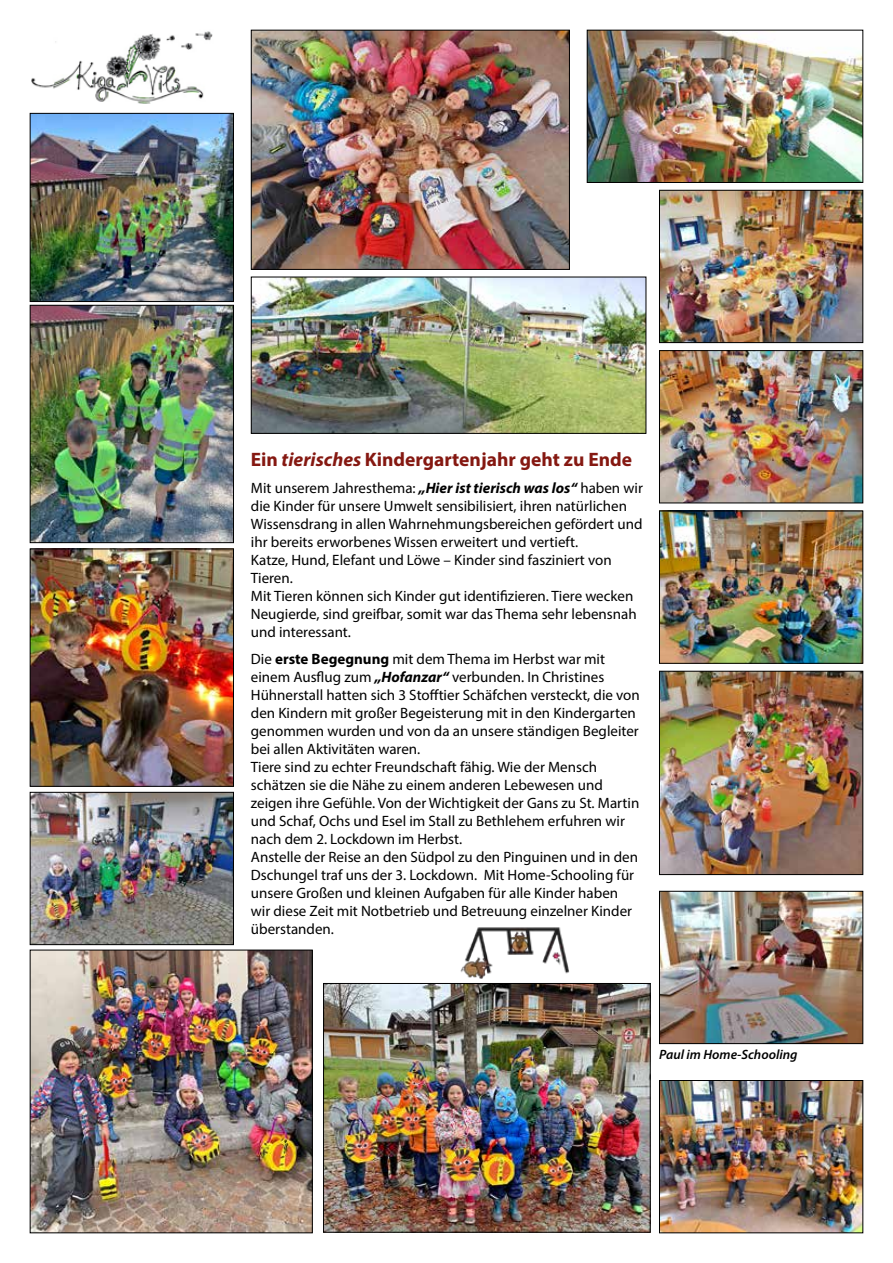
<style>
.page{position:relative;width:893px;height:1263px;background:#fff}
.page>*{position:absolute;margin:0;border:0;box-sizing:border-box;transform-origin:0 0}
.t1{font:700 19.5px "Myriad Pro";color:#851811}
.t2{font:15px/18px "Myriad Pro";color:#000}
.t3{font:italic 600 13.5px "Myriad Pro";color:#000}
.s1{font-style:italic}
.s2{font-weight:700;font-style:italic}
.s3{font-weight:700}
</style>
<div class="page">
<img style="left:31px;top:31px;width:182px;height:73px">
<img style="left:661px;top:192px;width:200px;height:149px">
<div style="left:659px;top:190px;width:204px;height:153px;border:1px solid #000"></div>
<img style="left:661px;top:352px;width:200px;height:149px">
<div style="left:659px;top:350px;width:204px;height:153px;border:1px solid #000"></div>
<img style="left:253px;top:32px;width:315px;height:236px">
<div style="left:251px;top:30px;width:319px;height:240px;border:1px solid #000"></div>
<img style="left:661px;top:673px;width:200px;height:200px">
<div style="left:659px;top:671px;width:204px;height:204px;border:1px solid #000"></div>
<img style="left:589px;top:32px;width:272px;height:149px">
<div style="left:587px;top:30px;width:276px;height:153px;border:1px solid #000"></div>
<img style="left:253px;top:279px;width:391px;height:153px">
<div style="left:251px;top:277px;width:395px;height:157px;border:1px solid #000"></div>
<img style="left:32px;top:307px;width:200px;height:234px">
<div style="left:30px;top:305px;width:204px;height:238px;border:1px solid #000"></div>
<img style="left:32px;top:115px;width:200px;height:185px">
<div style="left:30px;top:113px;width:204px;height:189px;border:1px solid #000"></div>
<img style="left:661px;top:513px;width:200px;height:149px">
<div style="left:659px;top:511px;width:204px;height:153px;border:1px solid #000"></div>
<img style="left:325px;top:985px;width:324px;height:245px">
<div style="left:323px;top:983px;width:328px;height:249px;border:1px solid #000"></div>
<img style="left:32px;top:794px;width:200px;height:149px">
<div style="left:30px;top:792px;width:204px;height:153px;border:1px solid #000"></div>
<img style="left:32px;top:550px;width:200px;height:235px">
<div style="left:30px;top:548px;width:204px;height:239px;border:1px solid #000"></div>
<img style="left:32px;top:952px;width:279px;height:279px">
<div style="left:30px;top:950px;width:283px;height:283px;border:1px solid #000"></div>
<img style="left:661px;top:1082px;width:200px;height:149px">
<div style="left:659px;top:1080px;width:204px;height:153px;border:1px solid #000"></div>
<img style="left:661px;top:893px;width:200px;height:149px">
<div style="left:659px;top:891px;width:204px;height:153px;border:1px solid #000"></div>
<img style="left:460px;top:927px;width:110px;height:52px">
<h1 class="t1" style="left:251px;top:447px;width:383px">Ein <span class="s1">tierisches</span> Kindergartenjahr geht zu Ende</h1>
<p class="t2" style="left:251px;top:479px;width:394px">Mit unserem Jahresthema: <span class="s2">„Hier ist tierisch was los“</span> haben wir die Kinder für unsere Umwelt sensibilisiert, ihren natürlichen Wissensdrang in allen Wahrnehmungsbereichen gefördert und ihr bereits erworbenes Wissen erweitert und vertieft.<br>Katze, Hund, Elefant und Löwe – Kinder sind fasziniert von Tieren.<br>Mit Tieren können sich Kinder gut identifizieren. Tiere wecken Neugierde, sind greifbar, somit war das Thema sehr lebensnah und interessant.</p>
<p class="t2" style="left:251px;top:650px;width:390px">Die <span class="s3">erste Begegnung</span> mit dem Thema im Herbst war mit einem Ausflug zum <span class="s2">„Hofanzar“</span> verbunden. In Christines Hühnerstall hatten sich 3 Stofftier Schäfchen versteckt, die von den Kindern mit großer Begeisterung mit in den Kindergarten genommen wurden und von da an unsere ständigen Begleiter bei allen Aktivitäten waren.<br>Tiere sind zu echter Freundschaft fähig. Wie der Mensch schätzen sie die Nähe zu einem anderen Lebewesen und zeigen ihre Gefühle. Von der Wichtigkeit der Gans zu St. Martin und Schaf, Ochs und Esel im Stall zu Bethlehem erfuhren wir nach dem 2. Lockdown im Herbst.<br>Anstelle der Reise an den Südpol zu den Pinguinen und in den Dschungel traf uns der 3. Lockdown. Mit Home-Schooling für unsere Großen und kleinen Aufgaben für alle Kinder haben wir diese Zeit mit Notbetrieb und Betreuung einzelner Kinder überstanden.</p>
<p class="t3" style="left:659px;top:1046px;width:140px">Paul im Home-Schooling</p>
</div>
